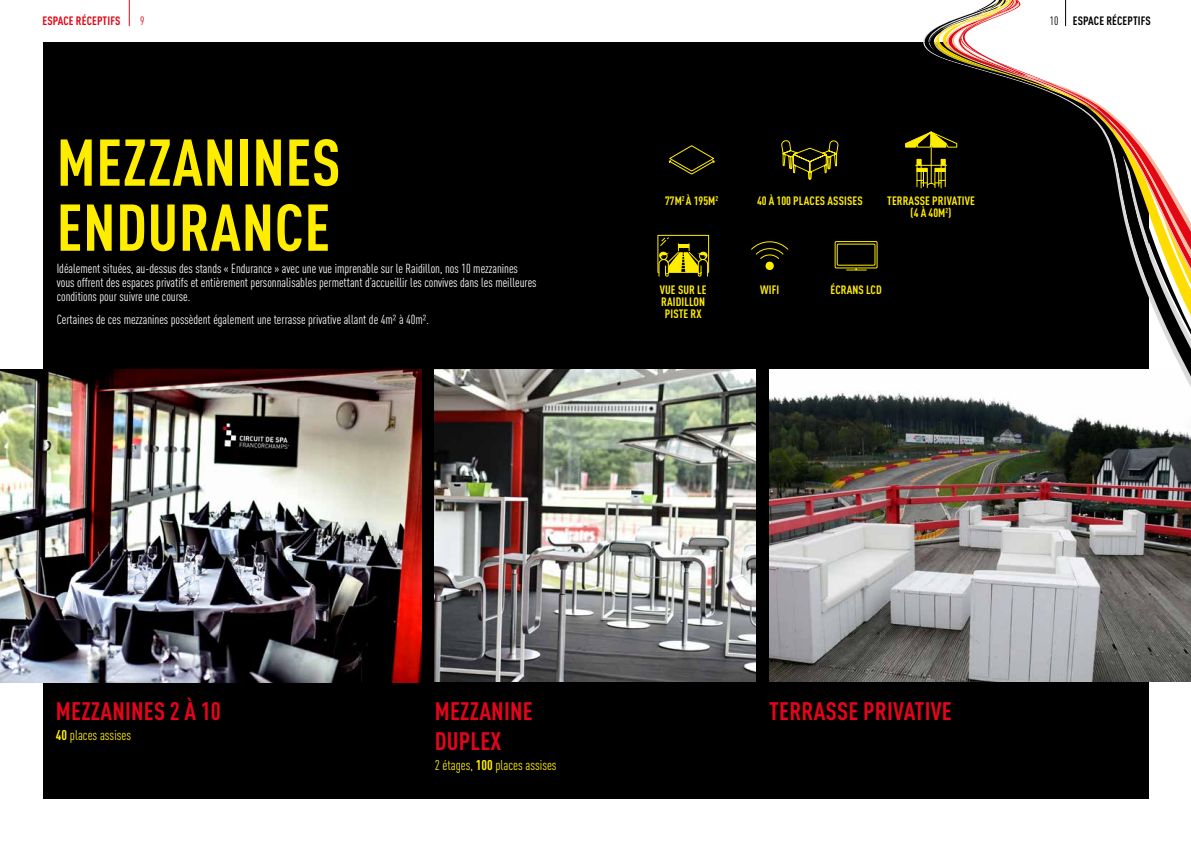
<style>
.page{position:relative;width:1191px;height:842px;background:#fff}
.page>*{position:absolute;margin:0;border:0;box-sizing:border-box;transform-origin:0 0}
.t1{font:700 condensed 65px/65px "DIN Pro";letter-spacing:.01em;color:#ffed00}
.t2{font:700 condensed 25px "DIN Pro";letter-spacing:.01em;color:#e3051b}
.t3{font:condensed 14px "DIN Pro";color:#ffed00}
.t4{font:condensed 13px/14px "DIN Pro";color:#fff}
.t5{font:700 condensed 12px/12px "DIN Pro";letter-spacing:.01em;color:#ffed00;text-align:center}
.t6{font:700 condensed 12px "DIN Pro";letter-spacing:.01em;color:#000}
.t7{font:700 condensed 12px "DIN Pro";letter-spacing:.01em;color:#e30613}
.t8{font:condensed 12px "DIN Pro";color:#e30613}
.s1{font-weight:400}
.s2{font-weight:700}
</style>
<div class="page">
<div style="left:43px;top:43px;width:1105px;height:756px;background:#000"></div>
<img style="left:769px;top:369px;width:422px;height:313px">
<img style="left:0;top:370px;width:422px;height:312px">
<img style="left:435px;top:369px;width:320px;height:313px">
<svg style="left:946px;top:417px;width:245px;height:20px"></svg>
<svg style="left:668px;top:145px;width:46px;height:30px"></svg>
<svg style="left:781px;top:140px;width:57px;height:40px"></svg>
<svg style="left:657px;top:235px;width:52px;height:42px"></svg>
<svg style="left:751px;top:241px;width:37px;height:29px"></svg>
<div style="left:835px;top:241px;width:42px;height:27px;border:1px solid #ffed00"></div>
<div style="left:837px;top:244px;width:38px;height:21px;border:1px solid #ffed00"></div>
<svg style="left:846px;top:268px;width:20px;height:3px"></svg>
<svg style="left:904px;top:0;width:287px;height:417px"></svg>
<svg style="left:129px;top:0;width:1px;height:26px"></svg>
<p class="t7" style="left:43px;top:12px;width:79px">ESPACE RÉCEPTIFS</p>
<p class="t8" style="left:140px;top:12px;width:6px">9</p>
<p class="t6" style="left:1049px;top:12px;width:103px"><span class="s1">10</span> ESPACE RÉCEPTIFS</p>
<h1 class="t1" style="left:57px;top:124px;width:285px">MEZZANINES<br>ENDURANCE</h1>
<p class="t4" style="left:57px;top:261px;width:481px">Idéalement situées, au-dessus des stands « Endurance » avec une vue imprenable sur le Raidillon, nos 10 mezzanines vous offrent des espaces privatifs et entièrement personnalisables permettant d’accueillir les convives dans les meilleures conditions pour suivre une course.</p>
<p class="t4" style="left:57px;top:311px;width:374px">Certaines de ces mezzanines possèdent également une terrasse privative allant de 4m² à 40m².</p>
<p class="t5" style="left:665px;top:194px;width:55px">77M<sup>2</sup> À 195M<sup>2</sup></p>
<p class="t5" style="left:757px;top:194px;width:107px">40 À 100 PLACES ASSISES</p>
<p class="t5" style="left:887px;top:194px;width:89px">TERRASSE PRIVATIVE (4 À 40M<sup>2</sup>)</p>
<p class="t5" style="left:660px;top:282px;width:48px">VUE SUR LE<br>RAIDILLON<br>PISTE RX</p>
<p class="t5" style="left:760px;top:282px;width:21px">WIFI</p>
<p class="t5" style="left:830px;top:282px;width:53px">ÉCRANS LCD</p>
<h2 class="t2" style="left:56px;top:692px;width:166px">MEZZANINES 2 À 10</h2>
<p class="t3" style="left:56px;top:725px;width:77px"><span class="s2">40</span> places assises</p>
<h2 class="t2" style="left:435px;top:692px;width:99px">MEZZANINE</h2>
<h2 class="t2" style="left:769px;top:692px;width:184px">TERRASSE PRIVATIVE</h2>
<h2 class="t2" style="left:435px;top:722px;width:68px">DUPLEX</h2>
<p class="t3" style="left:435px;top:755px;width:123px">2 étages, <span class="s2">100</span> places assises</p>
</div>
